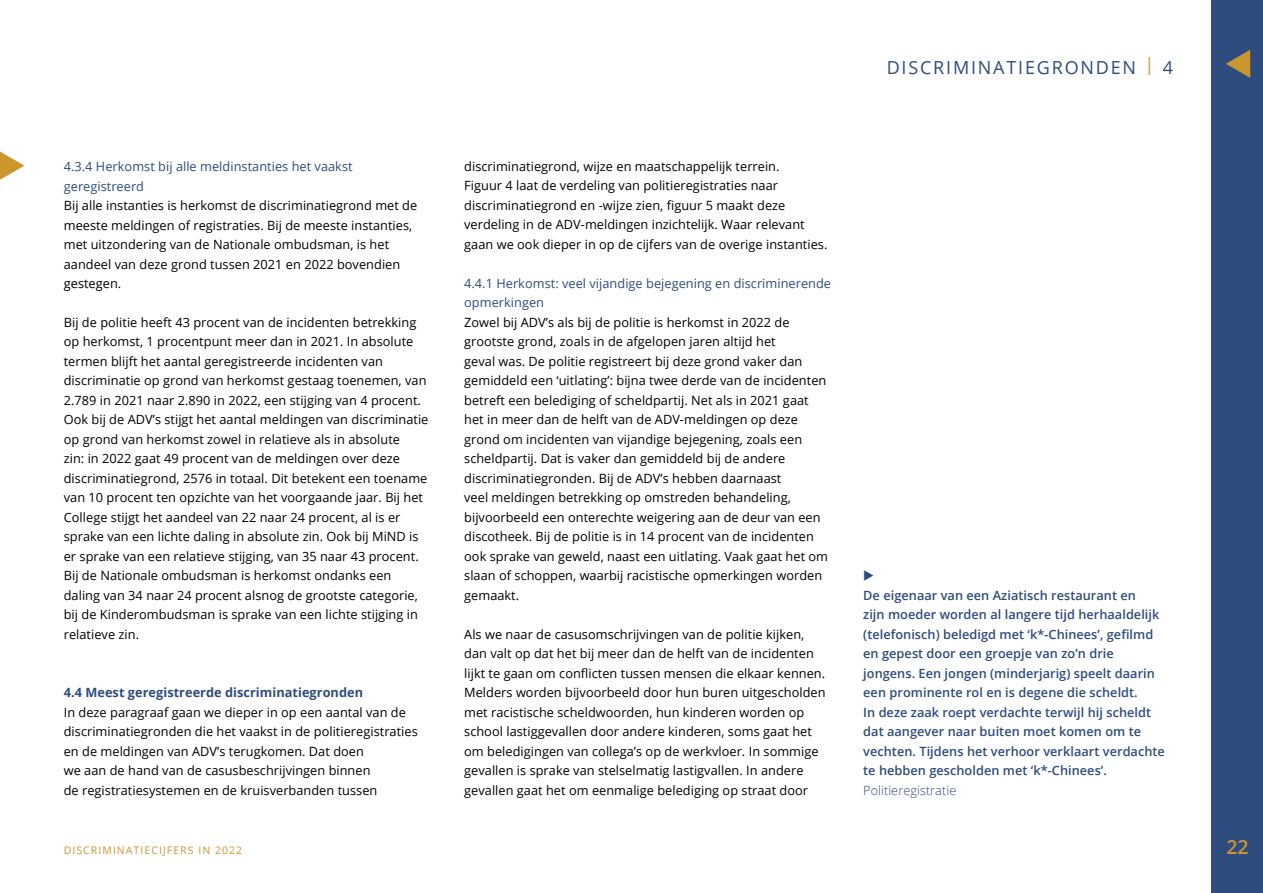
<style>
.page{position:relative;width:1263px;height:893px;background:#fff}
.page>*{position:absolute;margin:0;border:0;box-sizing:border-box;transform-origin:0 0}
.t1{font:600 19.5px "Open Sans";color:#cc962e}
.t2{font:18px "Open Sans";letter-spacing:.1em;color:#2e4c7e}
.t3{font:12.75px/19.5px "Open Sans";letter-spacing:.005em;color:#000}
.t4{font:600 12.75px/19.5px "Open Sans";letter-spacing:.005em;color:#2e4c7e}
.t5{font:12.75px/19.5px "Open Sans";letter-spacing:.005em;color:#2e4c7e}
.t6{font:700 12.75px "Open Sans";letter-spacing:.005em;color:#2e4c7e}
.t7{font:300 12.75px "Open Sans";letter-spacing:.005em;color:#2e4c7e}
.t8{font:10.5px "Open Sans";letter-spacing:.1em;color:#cc962e}
</style>
<div class="page">
<div style="left:1212px;top:0;width:51px;height:893px;background:#2e4c7e"></div>
<svg style="left:1226px;top:50px;width:24px;height:28px"></svg>
<svg style="left:0;top:152px;width:24px;height:28px"></svg>
<p class="t5" style="left:64px;top:156px;width:290px">4.3.4 Herkomst bij alle meldinstanties het vaakst geregistreerd</p>
<p class="t3" style="left:64px;top:195px;width:355px">Bij alle instanties is herkomst de discriminatiegrond met de meeste meldingen of registraties. Bij de meeste instanties, met uitzondering van de Nationale ombudsman, is het aandeel van deze grond tussen 2021 en 2022 bovendien gestegen.</p>
<p class="t3" style="left:64px;top:312px;width:364px">Bij de politie heeft 43 procent van de incidenten betrekking op herkomst, 1 procentpunt meer dan in 2021. I n absolute termen blijft het aantal geregistreerde incidenten van discriminatie op grond van herkomst gestaag toenemen, van 2.789 in 2021 naar 2.890 in 2022, een stijging van 4 procent.<br>Ook bij de ADV</p>
<p class="t3" style="left:64px;top:410px;width:366px;text-indent:89px">’s stijgt het aantal meldingen van discriminatie op grond van herkomst zowel in relatieve als in absolute<br>zin: in 2022 gaat 49 procent van de meldingen over deze discriminatiegrond, 2576 in totaal. Dit betekent een toename van 10 procent ten opzichte van het voorgaande jaar. Bij het College stijgt het aandeel van 22 naar 24 procent, al is er sprake van een lichte daling in absolute zin. Ook bij M iND is er sprake van een relatieve stijging, van 35 naar 43 procent.<br>Bij de Nationale ombudsman is herkomst ondanks een daling van 34 naar 24 procent alsnog de grootste categorie, bij de Kinderombudsman is sprake van een lichte stijging in relatieve zin.</p>
<p class="t6" style="left:64px;top:684px;width:301px">4.4 Meest geregistreerde discriminatiegronden</p>
<p class="t3" style="left:64px;top:702px;width:355px">I n deze paragraaf gaan we dieper in op een aantal van de discriminatiegronden die het vaakst in de politieregistraties en de meldingen van ADV</p>
<p class="t3" style="left:64px;top:741px;width:315px;text-indent:153px">’s terugkomen. Dat doen we aan de hand van de casusbeschrijvingen binnen de registratiesystemen en de kruisverbanden tussen</p>
<h2 class="t2" style="left:887px;top:55px;width:288px">Discriminatiegronden <sup>|</sup> 4</h2>
<p class="t3" style="left:464px;top:156px;width:323px">discriminatiegrond, wijze en maatschappelijk terrein.<br>Figuur 4 laat de verdeling van politieregistraties naar discriminatiegrond en -wijze zien, figuur 5 maakt deze verdeling in de ADV</p>
<p class="t3" style="left:464px;top:215px;width:365px;text-indent:117px">-meldingen inzichtelijk. Waar relevant gaan we ook dieper in op de cijfers van de overige instanties.</p>
<p class="t5" style="left:464px;top:273px;width:368px">4.4.1 Herkomst: veel vijandige bejegening en discriminerende opmerkingen</p>
<p class="t3" style="left:464px;top:312px;width:66px">Zowel bij ADV</p>
<p class="t3" style="left:464px;top:312px;width:364px;text-indent:82px">’s als bij de politie is herkomst in 2022 de grootste grond, zoals in de afgelopen jaren altijd het<br>geval was. De politie registreert bij deze grond vaker dan gemiddeld een ‘uitlating’: bijna twee derde van de incidenten betreft een belediging of scheldpartij. N et als in 2021 gaat het in meer dan de helft van de ADV</p>
<p class="t3" style="left:464px;top:410px;width:339px;text-indent:216px">-meldingen op deze grond om incidenten van vijandige bejegening, zoals een scheldpartij. Dat is vaker dan gemiddeld bij de andere discriminatiegronden. Bij de ADV</p>
<p class="t3" style="left:464px;top:468px;width:365px;text-indent:196px">’s hebben daarnaast<br>veel meldingen betrekking op omstreden behandeling, bijvoorbeeld een onterechte weigering aan de deur van een discotheek. Bij de politie is in 14 procent van de incidenten ook sprake van geweld, naast een uitlating. Vaak gaat het om slaan of schoppen, waarbij racistische opmerkingen worden gemaakt.</p>
<p class="t3" style="left:464px;top:624px;width:363px">Als we naar de casusomschrijvingen van de politie kijken, dan valt op dat het bij meer dan de helft van de incidenten lijkt te gaan om conflicten tussen mensen die elkaar kennen.<br>Melders worden bijvoorbeeld door hun buren uitgescholden met racistische scheldwoorden, hun kinderen worden op school lastiggevallen door andere kinderen, soms gaat het om beledigingen van collega’s op de werkvloer. I n sommige gevallen is sprake van stelselmatig lastigvallen. I n andere gevallen gaat het om eenmalige belediging op straat door</p>
<p class="t4" style="left:863px;top:585px;width:303px">De eigenaar van een Aziatisch restaurant en<br>zijn moeder worden al langere tijd herhaaldelijk (telefonisch) beledigd met ‘k*-Chinees’, gefilmd en gepest door een groepje van zo’n drie jongens. Een jongen (minderjarig) speelt daarin een prominente rol en is degene die scheldt.<br>In deze zaak roept verdachte terwijl hij scheldt dat aangever naar buiten moet komen om te vechten. Tijdens het verhoor verklaart verdachte te hebben gescholden met ‘k*-Chinees’.</p>
<p class="t7" style="left:863px;top:781px;width:95px">Politieregistratie</p>
<p class="t8" style="left:64px;top:842px;width:180px">Discriminatiecijfers in 2022</p>
<h1 class="t1" style="left:1226px;top:833px;width:24px">22</h1>
</div>
